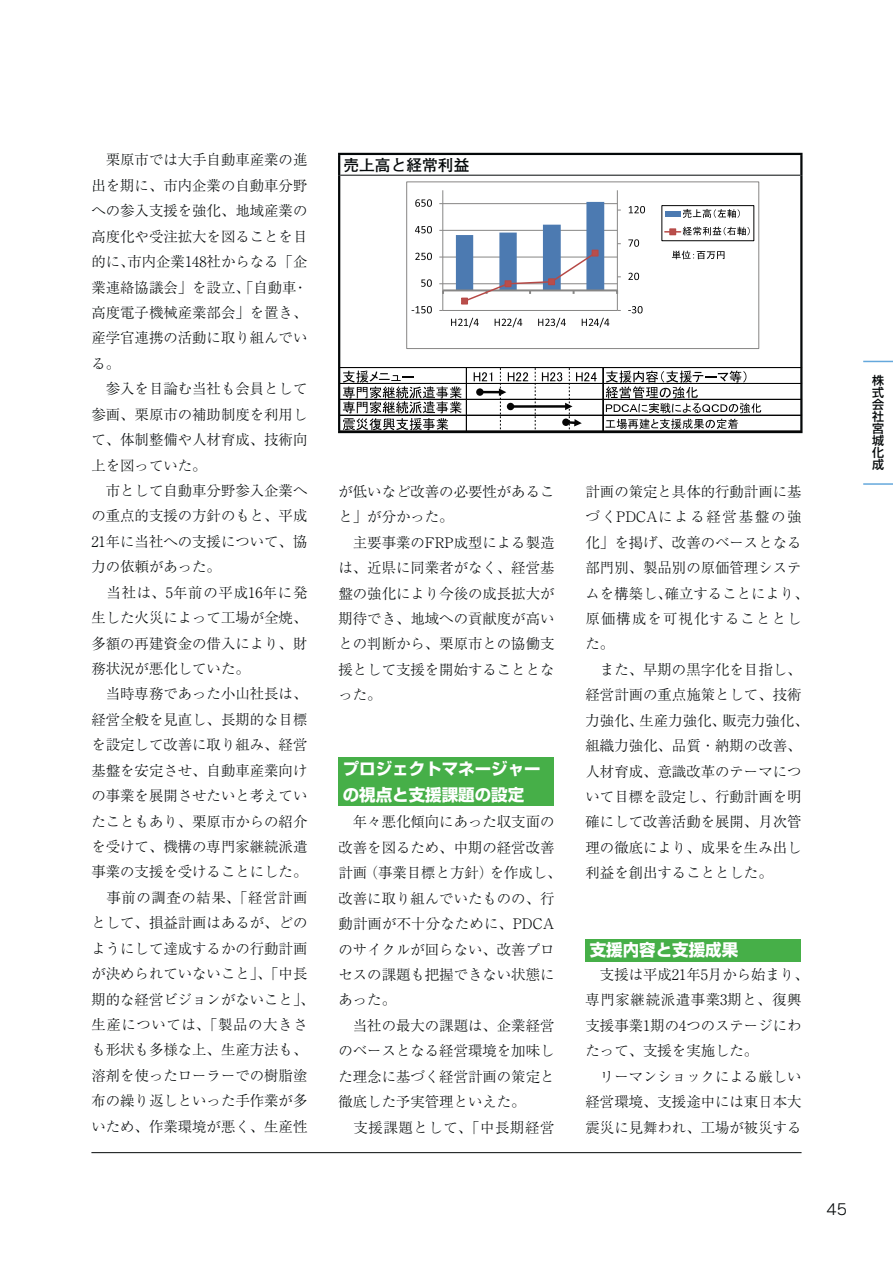
<style>
.page{position:relative;width:893px;height:1263px;background:#fff}
.page>*{position:absolute;margin:0;border:0;box-sizing:border-box;transform-origin:0 0}
.t1{font:16.5px/25.5px "Shin Go Pro Bold 90 msp RKSJ H";color:#fff}
.t2{font:15.75px "Futo Go B101 Pro Bold 90 msp RKSJ H";color:#040809}
.t3{font:15px "Rodin Pro M 90 msp RKSJ H";color:#040809}
.t4{font:14.4px/25.3px "Ryumin Pro Light 90 msp RKSJ H";color:#040809}
.t5{font:12px/12px "Shin Go Pro Medium 90 msp RKSJ V";color:#040809;text-align:justify}
</style>
<div class="page">
<div style="left:338px;top:758px;width:216px;height:48px;background:#46af48"></div>
<div style="left:585px;top:939px;width:216px;height:23px;background:#46af48"></div>
<hr style="left:91px;top:1152px;width:710px;height:1px;background:#040809">
<hr style="left:340px;top:175px;width:460px;height:1px;background:#040809">
<hr style="left:338px;top:153px;width:464px;height:2px;background:#040809">
<hr style="left:338px;top:155px;width:2px;height:20px;background:#040809">
<hr style="left:800px;top:155px;width:2px;height:20px;background:#040809">
<hr style="left:338px;top:175px;width:2px;height:256px;background:#040809">
<hr style="left:800px;top:175px;width:2px;height:256px;background:#040809">
<hr style="left:338px;top:431px;width:464px;height:2px;background:#040809">
<svg style="left:474px;top:372px;width:18px;height:9px"></svg>
<svg style="left:606px;top:370px;width:155px;height:43px"></svg>
<svg style="left:343px;top:370px;width:118px;height:60px"></svg>
<svg style="left:605px;top:419px;width:133px;height:10px"></svg>
<hr style="left:466px;top:368px;width:1px;height:63px;background:#050505">
<hr style="left:602px;top:368px;width:1px;height:63px;background:#050505">
<hr style="left:603px;top:368px;width:1px;height:63px;background:#050505">
<hr style="left:340px;top:367px;width:461px;height:1px;background:#050505">
<hr style="left:340px;top:368px;width:461px;height:1px;background:#050505">
<hr style="left:340px;top:383px;width:461px;height:1px;background:#050505">
<hr style="left:340px;top:399px;width:461px;height:1px;background:#050505">
<hr style="left:340px;top:415px;width:461px;height:1px;background:#050505">
<hr style="left:340px;top:431px;width:461px;height:1px;background:#050505">
<hr style="left:443px;top:310px;width:174px;height:1px;background:#878685">
<hr style="left:617px;top:190px;width:1px;height:120px;background:#878685">
<hr style="left:443px;top:190px;width:1px;height:120px;background:#878685">
<svg style="left:439px;top:202px;width:182px;height:102px"></svg>
<svg style="left:628px;top:306px;width:15px;height:7px"></svg>
<svg style="left:628px;top:273px;width:11px;height:7px"></svg>
<svg style="left:628px;top:239px;width:11px;height:8px"></svg>
<svg style="left:629px;top:206px;width:16px;height:7px"></svg>
<svg style="left:412px;top:306px;width:20px;height:7px"></svg>
<svg style="left:421px;top:279px;width:11px;height:8px"></svg>
<svg style="left:415px;top:253px;width:17px;height:7px"></svg>
<svg style="left:415px;top:226px;width:17px;height:7px"></svg>
<svg style="left:415px;top:199px;width:17px;height:8px"></svg>
<svg style="left:451px;top:318px;width:28px;height:9px"></svg>
<svg style="left:495px;top:318px;width:27px;height:9px"></svg>
<svg style="left:538px;top:318px;width:28px;height:9px"></svg>
<svg style="left:582px;top:318px;width:27px;height:9px"></svg>
<div style="left:662px;top:205px;width:92px;height:36px;border:1px solid #050505"></div>
<div style="left:665px;top:211px;width:15px;height:6px;background:#4c7ab1"></div>
<svg style="left:683px;top:209px;width:57px;height:9px"></svg>
<svg style="left:665px;top:227px;width:85px;height:8px"></svg>
<div style="left:406px;top:182px;width:353px;height:167px;border:1px solid #878685"></div>
<svg style="left:672px;top:250px;width:52px;height:9px"></svg>
<hr style="left:480px;top:391px;width:20px;height:2px;background:#050505">
<div style="left:476px;top:388px;width:8px;height:8px;background:#050505;border-radius:50%"></div>
<hr style="left:511px;top:405px;width:55px;height:3px;background:#050505">
<svg style="left:499px;top:368px;width:29px;height:63px"></svg>
<svg style="left:534px;top:368px;width:2px;height:63px"></svg>
<svg style="left:542px;top:368px;width:55px;height:63px"></svg>
<hr style="left:863px;top:361px;width:30px;height:1px;background:#64a8dc">
<hr style="left:863px;top:483px;width:30px;height:2px;background:#64a8dc">
<p class="t4" style="left:91px;top:149px;width:225px">　栗原市では大手自動車産業の進出を期に、市内企業の自動車分野への参入支援を強化、地域産業の高度化や受注拡大を図ることを目的に、市内企業148社からなる「企業連絡協議会」を設立、「自動車・高度電子機械産業部会」を置き、産学官連携の活動に取り組んでいる。<br>　参入を目論む当社も会員として参画、栗原市の補助制度を利用して、体制整備や人材育成、技術向上を図っていた。<br>　市として自動車分野参入企業への重点的支援の方針のもと、平成<br>21年に当社への支援について、協力の依頼があった。<br>　当社は、5年前の平成16年に発生した火災によって工場が全焼、多額の再建資金の借入により、財務状況が悪化していた。<br>　当時専務であった小山社長は、経営全般を見直し、長期的な目標を設定して改善に取り組み、経営基盤を安定させ、自動車産業向けの事業を展開させたいと考えていたこともあり、栗原市からの紹介を受けて、機構の専門家継続派遣事業の支援を受けることにした。　事前の調査の結果、「経営計画として、損益計画はあるが、どのようにして達成するかの行動計画が決められていないこと」、「中長期的な経営ビジョンがないこと」、生産については、「製品の大きさも形状も多様な上、生産方法も、溶剤を使ったローラーでの樹脂塗布の繰り返しといった手作業が多いため、作業環境が悪く、生産性</p>
<p class="t2" style="left:343px;top:159px;width:127px">売上高と経常利益</p>
<p class="t4" style="left:338px;top:481px;width:218px">が低いなど改善の必要性があること」が分かった。<br>　主要事業のFRP成型による製造は、近県に同業者がなく、経営基盤の強化により今後の成長拡大が期待でき、地域への貢献度が高いとの判断から、栗原市との協働支援として支援を開始することとなった。</p>
<p class="t1" style="left:343px;top:758px;width:199px">プロジェクトマネージャーの視点と支援課題の設定</p>
<p class="t4" style="left:338px;top:811px;width:225px">　年々悪化傾向にあった収支面の改善を図るため、中期の経営改善計画（事業目標と方針）を作成し、改善に取り組んでいたものの、行動計画が不十分なために、PDCAのサイクルが回らない、改善プロセスの課題も把握できない状態にあった。<br>　当社の最大の課題は、企業経営のベースとなる経営環境を加味した理念に基づく経営計画の策定と徹底した予実管理といえた。<br>　支援課題として、「中長期経営</p>
<p class="t4" style="left:585px;top:481px;width:225px">計画の策定と具体的行動計画に基づくPDCAによる経営基盤の強化」を掲げ、改善のベースとなる部門別、製品別の原価管理システムを構築し、確立することにより、原価構成を可視化することとした。<br>　また、早期の黒字化を目指し、経営計画の重点施策として、技術力強化、生産力強化、販売力強化、組織力強化、品質・納期の改善、人材育成、意識改革のテーマについて目標を設定し、行動計画を明確にして改善活動を展開、月次管理の徹底により、成果を生み出し利益を創出することとした。</p>
<p class="t1" style="left:590px;top:940px;width:150px">支援内容と支援成果</p>
<p class="t4" style="left:585px;top:964px;width:225px">　支援は平成21年5月から始まり、専門家継続派遣事業3期と、復興支援事業1期の4つのステージにわたって、支援を実施した。<br>　リーマンショックによる厳しい経営環境、支援途中には東日本大震災に見舞われ、工場が被災する</p>
<p class="t5" style="left:872px;top:376px;width:13px">株式会社宮城化成</p>
<p class="t3" style="left:827px;top:1204px;width:22px">45</p>
</div>
